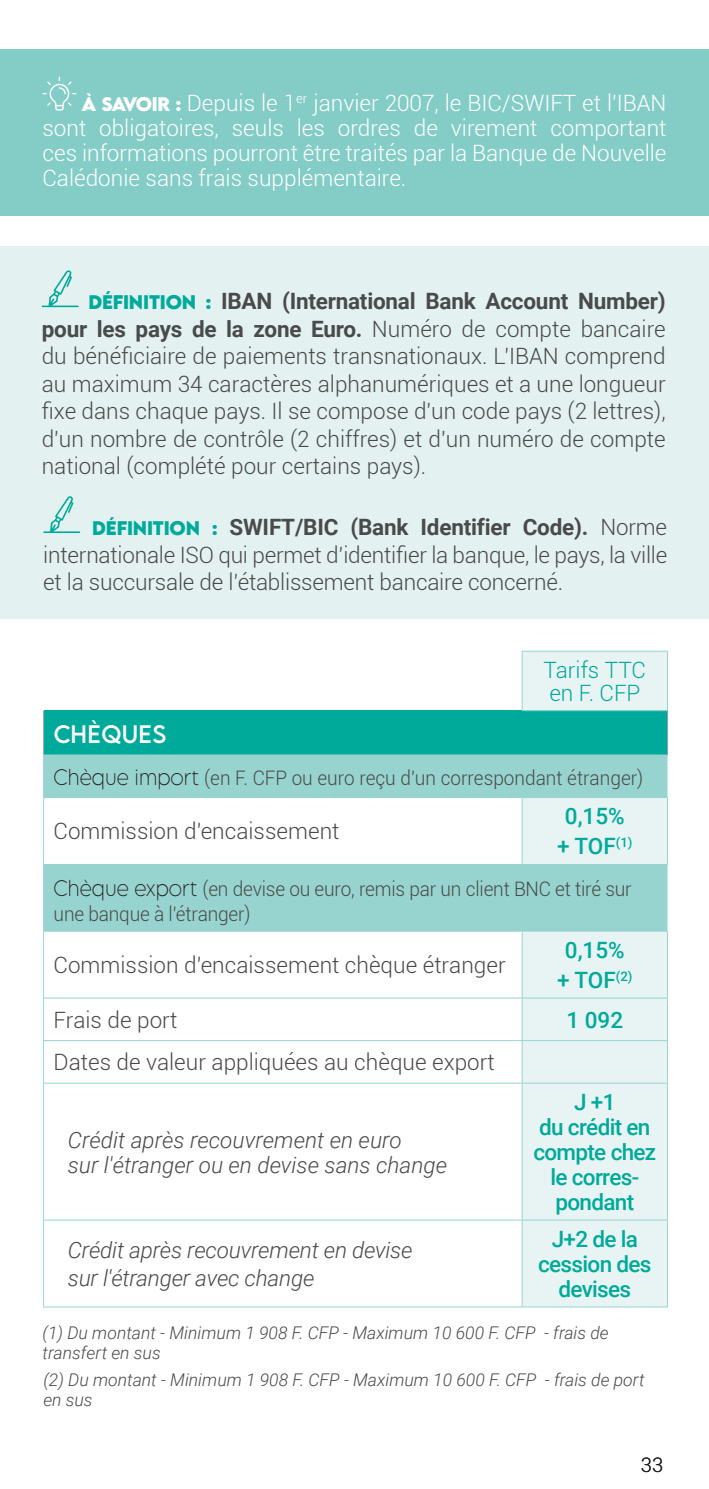
<style>
.page{position:relative;width:709px;height:1489px;background:#fff}
.page>*{position:absolute;margin:0;border:0;box-sizing:border-box;transform-origin:0 0}
.t1{font:300 22.5px/27.5px "Roboto";color:#494a4b;text-align:justify}
.t2{font:300 22.5px/25px "Roboto";color:#fff;text-align:justify}
.t3{font:italic 300 22.5px/25px "Roboto";letter-spacing:-.01em;color:#494a4b}
.t4{font:500 22.5px/25px "Roboto";letter-spacing:-.03em;color:#00aa9b;text-align:center}
.t5{font:300 22.5px/22.5px "Roboto";color:#00aa9b}
.t6{font:22.5px "LEMONMILK Pro";letter-spacing:.015em;color:#fff}
.t7{font:300 20px/25px "Roboto";letter-spacing:-.01em;color:#494a4b;scale:.95 1}
.t8{font:300 20px "Roboto";color:#231f20}
.t9{font:italic 300 17.5px/20px "Roboto";color:#494a4b}
.s1{font-family:"LEMONMILK Pro";font-weight:700;font-size:17.5px}
.s2{font-family:"LEMONMILK Pro";font-weight:700;font-size:17.5px;color:#00aa9b}
.s3{font-weight:700}
.s4{font-family:"LEMONMILK Pro";font-weight:200;color:#231f20}
</style>
<div class="page">
<div style="left:523px;top:651px;width:144px;height:655px;background:#e8f4f3"></div>
<div style="left:44px;top:710px;width:623px;height:45px;background:#00aa9b"></div>
<svg style="left:44px;top:755px;width:623px;height:175px;fill:#98d4cf"></svg>
<hr style="left:43px;top:754px;width:479px;height:1px;background:#98d4cf">
<hr style="left:43px;top:755px;width:1px;height:42px;background:#98d4cf">
<hr style="left:522px;top:754px;width:146px;height:1px;background:#98d4cf">
<hr style="left:43px;top:797px;width:479px;height:1px;background:#98d4cf">
<hr style="left:43px;top:797px;width:1px;height:67px;background:#98d4cf">
<hr style="left:43px;top:864px;width:479px;height:1px;background:#98d4cf">
<hr style="left:43px;top:864px;width:1px;height:66px;background:#98d4cf">
<hr style="left:43px;top:930px;width:479px;height:1px;background:#98d4cf">
<hr style="left:43px;top:931px;width:1px;height:66px;background:#98d4cf">
<hr style="left:43px;top:997px;width:479px;height:1px;background:#98d4cf">
<hr style="left:43px;top:998px;width:1px;height:42px;background:#98d4cf">
<hr style="left:43px;top:1040px;width:479px;height:1px;background:#98d4cf">
<hr style="left:43px;top:1040px;width:1px;height:42px;background:#98d4cf">
<hr style="left:43px;top:1082px;width:479px;height:1px;background:#98d4cf">
<hr style="left:43px;top:1083px;width:1px;height:136px;background:#98d4cf">
<hr style="left:667px;top:755px;width:1px;height:42px;background:#cde9e5">
<hr style="left:667px;top:864px;width:1px;height:66px;background:#cde9e5">
<hr style="left:522px;top:650px;width:146px;height:1px;background:#98d4cf">
<hr style="left:522px;top:651px;width:1px;height:59px;background:#98d4cf">
<hr style="left:667px;top:651px;width:1px;height:59px;background:#98d4cf">
<hr style="left:522px;top:710px;width:146px;height:1px;background:#98d4cf">
<hr style="left:522px;top:797px;width:146px;height:1px;background:#98d4cf">
<hr style="left:522px;top:797px;width:1px;height:67px;background:#98d4cf">
<hr style="left:667px;top:797px;width:1px;height:67px;background:#98d4cf">
<hr style="left:522px;top:864px;width:146px;height:1px;background:#98d4cf">
<hr style="left:522px;top:930px;width:146px;height:1px;background:#98d4cf">
<hr style="left:522px;top:931px;width:1px;height:66px;background:#98d4cf">
<hr style="left:667px;top:931px;width:1px;height:66px;background:#98d4cf">
<hr style="left:522px;top:997px;width:146px;height:1px;background:#98d4cf">
<hr style="left:522px;top:998px;width:1px;height:42px;background:#98d4cf">
<hr style="left:667px;top:998px;width:1px;height:42px;background:#98d4cf">
<hr style="left:522px;top:1040px;width:146px;height:1px;background:#98d4cf">
<hr style="left:522px;top:1040px;width:1px;height:42px;background:#98d4cf">
<hr style="left:667px;top:1040px;width:1px;height:42px;background:#98d4cf">
<hr style="left:522px;top:1082px;width:146px;height:1px;background:#98d4cf">
<hr style="left:522px;top:1083px;width:1px;height:136px;background:#98d4cf">
<hr style="left:667px;top:1083px;width:1px;height:136px;background:#98d4cf">
<hr style="left:43px;top:1219px;width:479px;height:1px;background:#98d4cf">
<hr style="left:43px;top:1220px;width:1px;height:86px;background:#98d4cf">
<hr style="left:522px;top:1219px;width:146px;height:1px;background:#98d4cf">
<hr style="left:522px;top:1220px;width:1px;height:86px;background:#98d4cf">
<hr style="left:667px;top:1220px;width:1px;height:86px;background:#98d4cf">
<hr style="left:43px;top:1306px;width:479px;height:1px;background:#98d4cf">
<hr style="left:522px;top:1306px;width:146px;height:1px;background:#98d4cf">
<hr style="left:43px;top:710px;width:1px;height:44px;background:#9797c4">
<hr style="left:667px;top:711px;width:1px;height:43px;background:#9797c4">
<div style="left:1px;top:50px;width:708px;height:166px;background:#84cdc7"></div>
<svg style="left:43px;top:77px;width:33px;height:33px"></svg>
<div style="left:1px;top:246px;width:708px;height:372px;background:#e3f2f0"></div>
<svg style="left:42px;top:270px;width:37px;height:37px"></svg>
<svg style="left:43px;top:496px;width:37px;height:37px"></svg>
<p class="t2" style="left:43px;top:89px;width:625px;text-indent:39px"><span class="s1">À SAVOIR :</span> Depuis le 1<sup>er</sup> janvier 2007, le BIC/SWIFT et l'IBAN sont obligatoires, seuls les ordres de virement comportant ces informations pourront être traités par la Banque de Nouvelle Calédonie sans frais supplémentaire.</p>
<p class="t1" style="left:42px;top:287px;width:625px;text-indent:47px"><span class="s2">DÉFINITION :</span> <span class="s3">IBAN (International Bank Account Number) pour les pays de la zone Euro.</span> Numéro de compte bancaire du bénéficiaire de paiements transnationaux. L'IBAN comprend au maximum 34 caractères alphanumériques et a une longueur fixe dans chaque pays. Il se compose d'un code pays (2 lettres), d'un nombre de contrôle (2 chiffres) et d'un numéro de compte national (complété pour certains pays).</p>
<p class="t1" style="left:43px;top:512px;width:625px;text-indent:49px"><span class="s2">DÉFINITION :</span> <span class="s3">SWIFT/BIC (Bank Identifier Code).</span> Norme internationale ISO qui permet d’identifier la banque, le pays, la ville et la succursale de l’établissement bancaire concerné.</p>
<p class="t5" style="left:543px;top:658px;width:104px">Tarifs TTC en F. CFP</p>
<p class="t6" style="left:54px;top:719px;width:114px">CHÈQUES</p>
<p class="t7" style="left:54px;top:764px;width:622px"><span class="s4">Chèque import</span> (en F. CFP ou euro reçu d'un correspondant étranger)</p>
<p class="t1" style="left:54px;top:817px;width:287px">Commission d'encaissement</p>
<p class="t4" style="left:557px;top:800px;width:77px;line-height:30px">0,15% + TOF<sup>(1)</sup></p>
<p class="t7" style="left:54px;top:875px;width:610px"><span class="s4">Chèque export</span> (en devise ou euro, remis par un client BNC et tiré sur une banque à l'étranger)</p>
<p class="t1" style="left:54px;top:950px;width:453px">Commission d'encaissement chèque étranger</p>
<p class="t4" style="left:557px;top:934px;width:77px;line-height:30px">0,15% + TOF<sup>(2)</sup></p>
<p class="t1" style="left:54px;top:1005px;width:125px">Frais de port</p>
<p class="t4" style="left:566px;top:1006px;width:58px">1 092</p>
<p class="t1" style="left:54px;top:1047px;width:442px">Dates de valeur appliquées au chèque export</p>
<p class="t3" style="left:68px;top:1126px;width:381px">Crédit après recouvrement en euro<br>sur l'étranger ou en devise sans change</p>
<p class="t4" style="left:533px;top:1088px;width:124px">J +1<br>du crédit en compte chez le corres&shy;pondant</p>
<p class="t3" style="left:68px;top:1235px;width:346px;line-height:27px">Crédit après recouvrement en devise sur l'étranger avec change</p>
<p class="t4" style="left:538px;top:1225px;width:115px">J+2 de la cession des devises</p>
<p class="t9" style="left:43px;top:1321px;width:567px">(1) Du montant - Minimum 1 908 F. CFP - Maximum 10 600 F. CFP - frais de transfert en sus</p>
<p class="t9" style="left:43px;top:1369px;width:602px">(2) Du montant - Minimum 1 908 F. CFP - Maximum 10 600 F. CFP - frais de port en sus</p>
<p class="t8" style="left:641px;top:1450px;width:24px">33</p>
</div>
